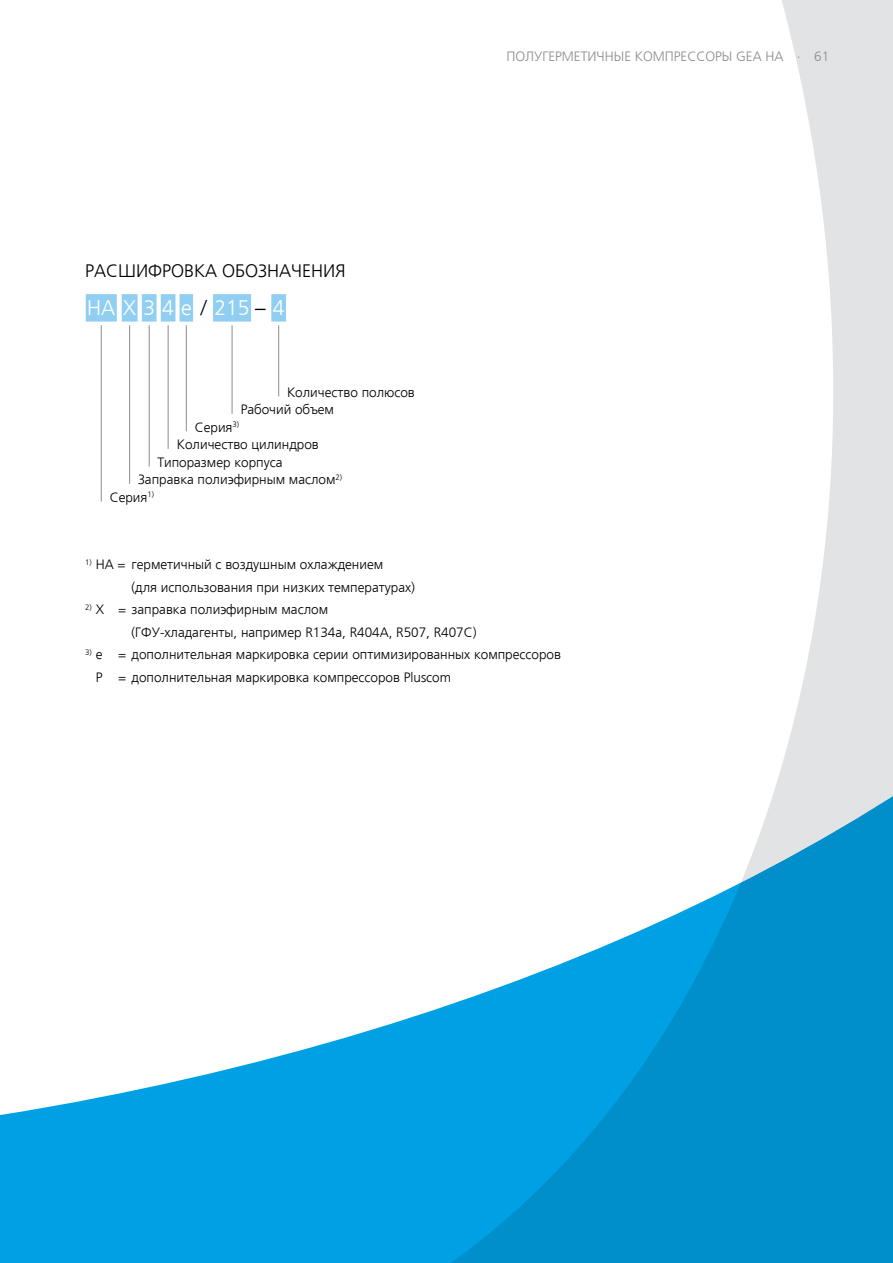
<style>
.page{position:relative;width:893px;height:1263px;background:#fff}
.page>*{position:absolute;margin:0;border:0;box-sizing:border-box;transform-origin:0 0}
.t1{font:300 21px "Frutiger LTCYR";letter-spacing:.34em;color:#fff}
.t2{font:300 21px "Frutiger LTCYR";color:#000}
.t3{font:300 18px "Frutiger LTCYR";color:#000}
.t4{font:300 13.5px/22.5px "Frutiger LTCYR";color:#000}
.t5{font:300 13.5px "Frutiger LTCYR";color:#8a8c8e}
.s1{color:#000}
</style>
<div class="page">
<svg style="left:775px;top:0;width:118px;height:788px;fill:#e2e3e4"></svg>
<svg style="left:0;top:788px;width:893px;height:475px"></svg>
<div style="left:86px;top:294px;width:31px;height:28px;background:#90cff2"></div>
<div style="left:213px;top:294px;width:38px;height:28px;background:#90cff2"></div>
<div style="left:122px;top:294px;width:16px;height:28px;background:#90cff2"></div>
<div style="left:271px;top:294px;width:15px;height:28px;background:#90cff2"></div>
<div style="left:142px;top:294px;width:15px;height:28px;background:#90cff2"></div>
<div style="left:161px;top:294px;width:14px;height:28px;background:#90cff2"></div>
<div style="left:180px;top:294px;width:13px;height:28px;background:#90cff2"></div>
<hr style="left:101px;top:325px;width:1px;height:177px;background:#8a8c8e">
<hr style="left:129px;top:325px;width:1px;height:159px;background:#8a8c8e">
<hr style="left:149px;top:325px;width:1px;height:141px;background:#8a8c8e">
<hr style="left:168px;top:325px;width:1px;height:124px;background:#8a8c8e">
<hr style="left:186px;top:325px;width:1px;height:106px;background:#8a8c8e">
<hr style="left:232px;top:325px;width:1px;height:89px;background:#8a8c8e">
<hr style="left:278px;top:325px;width:1px;height:71px;background:#8a8c8e">
<h2 class="t3" style="left:85px;top:261px;width:262px">РАСШИФРОВКА ОБОЗНАЧЕНИЯ</h2>
<h1 class="t1" style="left:87px;top:297px;width:199px">HAX34e<span class="s1">/</span>215 4</h1>
<h1 class="t2" style="left:255px;top:297px;width:12px">–</h1>
<p class="t4" style="left:241px;top:383px;width:176px;line-height:17.5px;text-indent:46px">Количество полюсов<br>Рабочий объем</p>
<p class="t4" style="left:195px;top:416px;width:46px">Серия<sup>3)</sup></p>
<p class="t4" style="left:177px;top:433px;width:143px">Количество цилиндров</p>
<p class="t4" style="left:157px;top:451px;width:127px">Типоразмер корпуса</p>
<p class="t4" style="left:138px;top:468px;width:205px">Заправка полиэфирным маслом<sup>2)</sup></p>
<p class="t4" style="left:110px;top:486px;width:46px">Серия<sup>1)</sup></p>
<p class="t5" style="left:506px;top:49px;width:324px">ПОЛУГЕРМЕТИЧНЫЕ КОМПРЕССОРЫ GEA HA · 61</p>
<p class="t4" style="left:132px;top:553px;width:285px;text-indent:-46px"><sup>1)</sup> HA = герметичный с воздушным охлаждением<br>(для использования при низких температурах)</p>
<p class="t4" style="left:132px;top:598px;width:346px;text-indent:-46px"><sup>2)</sup> X = заправка полиэфирным маслом<br>(ГФУ-хладагенты, например R134a, R404A, R507, R407C)</p>
<p class="t4" style="left:96px;top:643px;width:467px;text-indent:-11px"><sup>3)</sup> e = дополнительная маркировка серии оптимизированных компрессоров<br>P = дополнительная маркировка компрессоров Pluscom</p>
</div>
